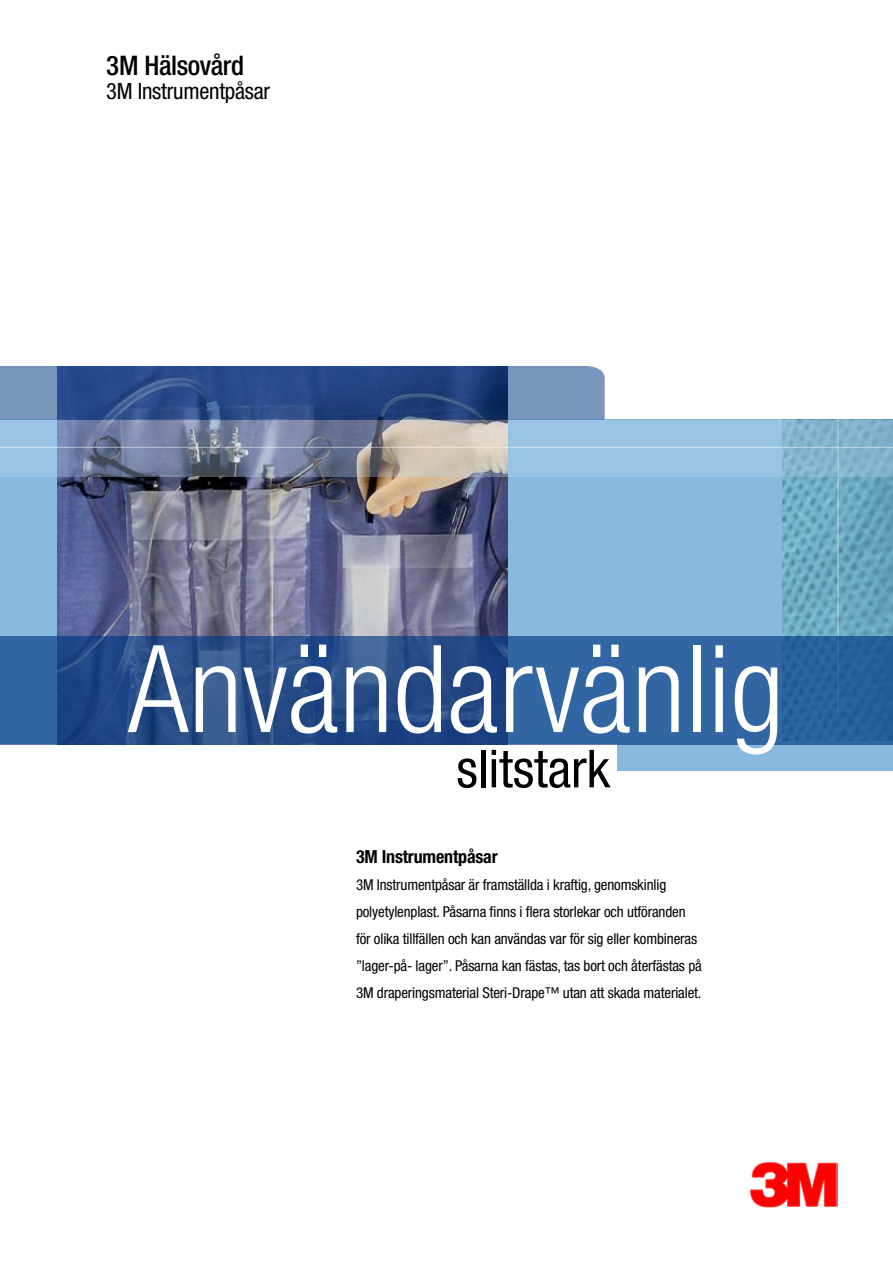
<style>
.page{position:relative;width:893px;height:1263px;background:#fff}
.page>*{position:absolute;margin:0;border:0;box-sizing:border-box;transform-origin:0 0}
.t1{font:300 condensed 121.5px "Helvetica Neue LT Std";color:#fff}
.t2{font:condensed 52.5px "Helvetica Neue LT Std";color:#000}
.t3{font:500 condensed 27px "Helvetica Neue LT Std";letter-spacing:-.015em;color:#000}
.t4{font:condensed 22.5px "Helvetica Neue LT Std";letter-spacing:-.01em;color:#000}
.t5{font:700 condensed 18px "Helvetica Neue LT Std";letter-spacing:-.01em;color:#000}
.t6{font:condensed 15px/27px "Helvetica Neue LT Std";letter-spacing:-.01em;color:#000}
</style>
<div class="page">
<img style="left:750px;top:1162px;width:88px;height:46px">
<div style="left:0;top:420px;width:893px;height:351px;background:#88bae0"></div>
<img style="left:782px;top:476px;width:111px;height:160px">
<hr style="left:838px;top:393px;width:1px;height:318px;background:#fff">
<div style="left:0;top:744px;width:617px;height:62px;background:#fff"></div>
<img style="left:57px;top:476px;width:451px;height:160px">
<svg style="left:0;top:636px;width:893px;height:109px;background:#2a5893"></svg>
<svg style="left:0;top:420px;width:893px;height:56px;background:#8fa7bf"></svg>
<hr style="left:0;top:447px;width:893px;height:1px;background:#fff">
<svg style="left:0;top:366px;width:605px;height:54px;background:#3b5b92"></svg>
<h3 class="t3" style="left:106px;top:49px;width:139px">3M Hälsovård</h3>
<h3 class="t4" style="left:106px;top:78px;width:165px">3M Instrumentpåsar</h3>
<h1 class="t1" style="left:128px;top:619px;width:658px">Användarvänlig</h1>
<h2 class="t2" style="left:456px;top:738px;width:155px">slitstark</h2>
<p class="t5" style="left:356px;top:846px;width:143px">3M Instrumentpåsar</p>
<p class="t6" style="left:356px;top:871px;width:347px">3M Instrumentpåsar är framställda i kraftig, genomskinlig polyetylenplast. Påsarna finns i flera storlekar och utföranden för olika tillfällen och kan användas var för sig eller kombineras ”lager-på- lager”. Påsarna kan fästas, tas bort och återfästas på 3M draperingsmaterial Steri-Drape™ utan att skada materialet.</p>
</div>
